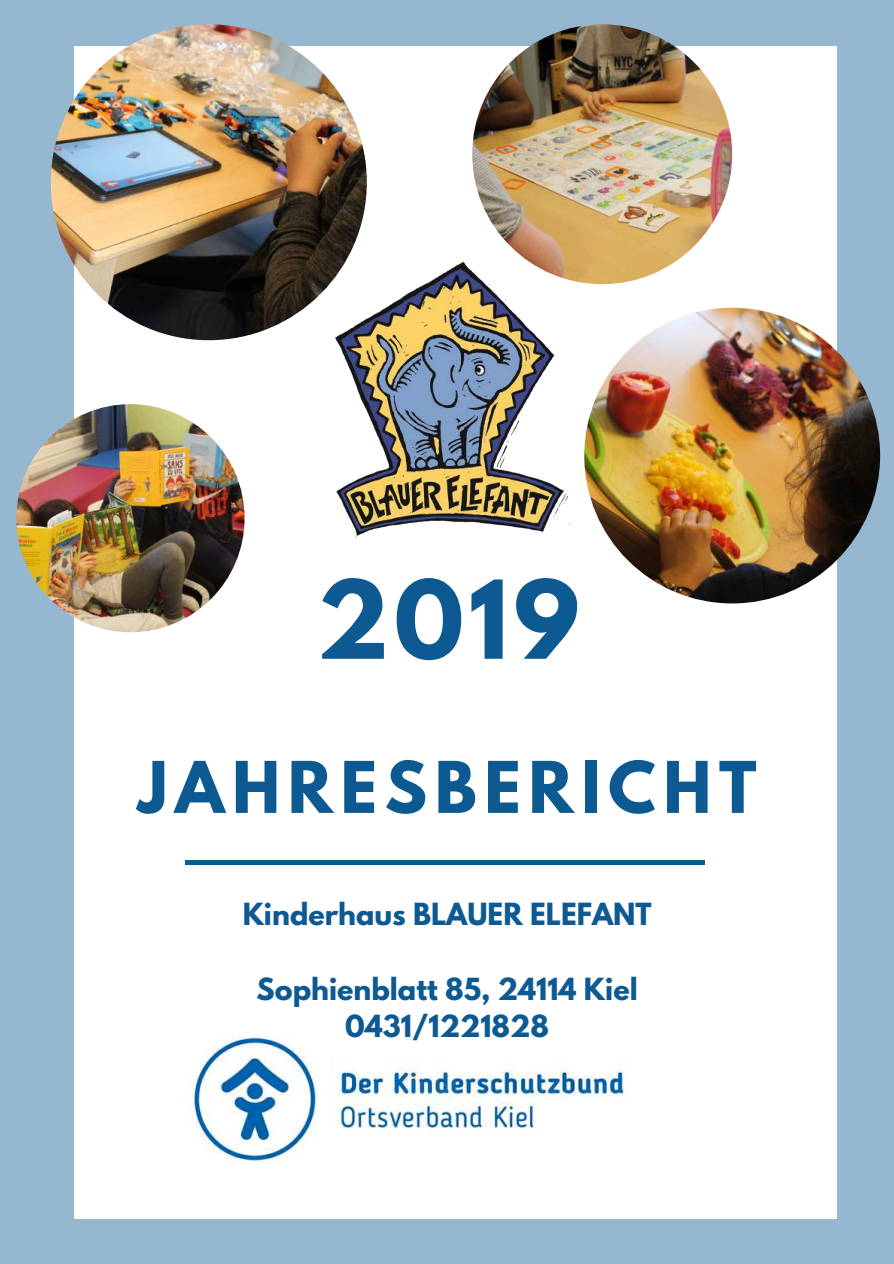
<style>
.page{position:relative;width:894px;height:1264px;background:#fff}
.page>*{position:absolute;margin:0;border:0;box-sizing:border-box;transform-origin:0 0}
.t1{font:700 96.15px "League Spartan";color:#0d5a92}
.t2{font:700 63px "League Spartan";letter-spacing:.12em;color:#0d5a92}
.t3{font:700 27px/37.2px "League Spartan";color:#0d5a92;text-align:center}
</style>
<div class="page">
<div style="left:0;top:0;width:893px;height:1263px;background:#95b7cf"></div>
<div style="left:74px;top:46px;width:762px;height:1172px;background:#fff"></div>
<hr style="left:185px;top:860px;width:519px;height:4px;background:#0d5a92">
<img style="left:304px;top:246px;width:286px;height:292px">
<img style="left:189px;top:1035px;width:436px;height:126px">
<img style="left:584px;top:308px;width:295px;height:295px;border-radius:50%">
<img style="left:16px;top:404px;width:228px;height:228px;border-radius:50%">
<img style="left:472px;top:24px;width:260px;height:260px;border-radius:50%">
<img style="left:51px;top:24px;width:316px;height:316px;border-radius:50%">
<h1 class="t1" style="left:317px;top:572px;width:264px">2019</h1>
<h2 class="t2" style="left:138px;top:756px;width:620px">JAHRESBERICHT</h2>
<p class="t3" style="left:242px;top:899px;width:410px">Kinderhaus BLAUER ELEFANT</p>
<p class="t3" style="left:256px;top:973px;width:382px">Sophienblatt 85, 24114 Kiel<br>0431/1221828</p>
</div>
